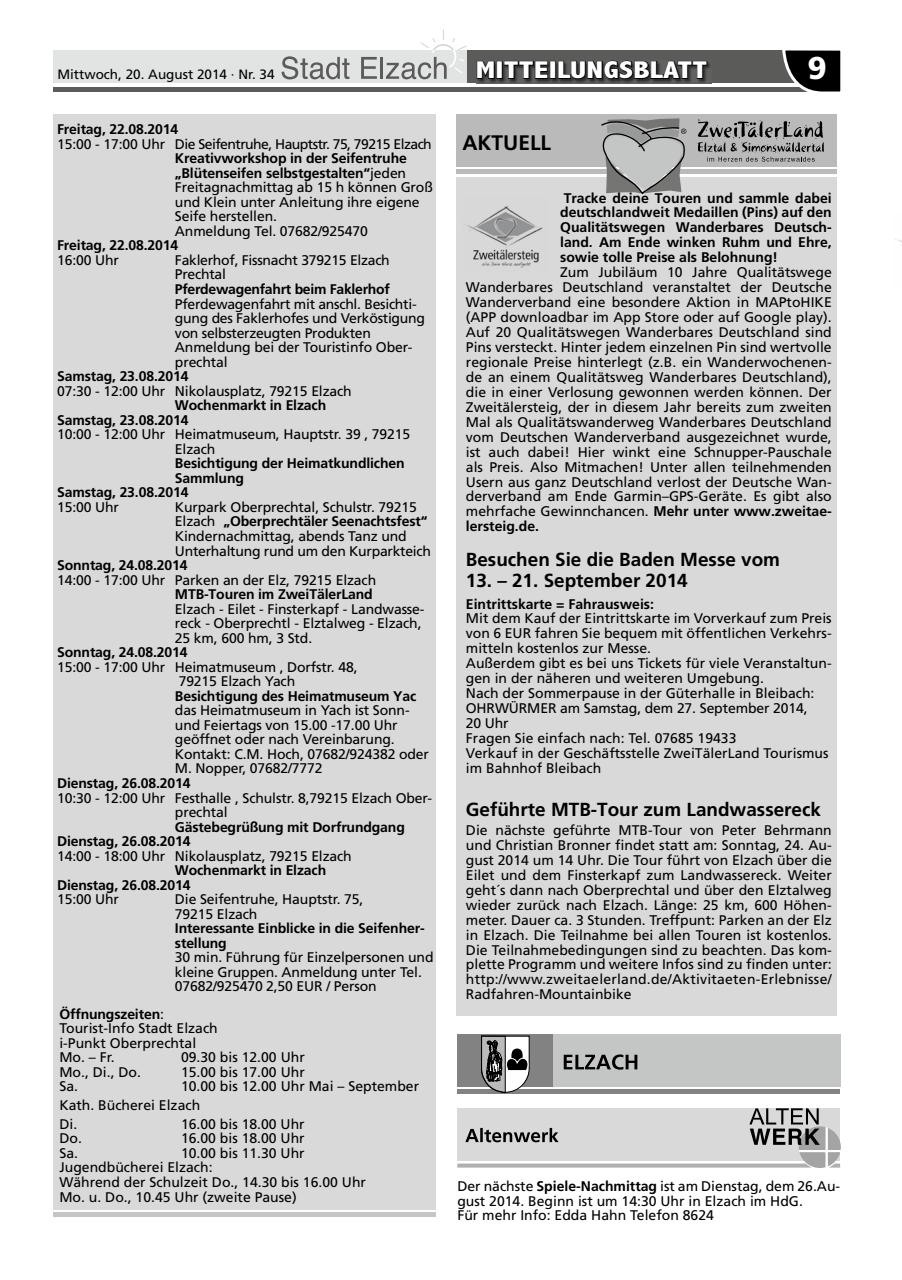
<style>
.page{position:relative;width:902px;height:1280px;background:#fff}
.page>*{position:absolute;margin:0;border:0;box-sizing:border-box;transform-origin:0 0}
.t1{font:900 31.5px "Frutiger";color:#fff}
.t2{font:800 condensed 24.45px "Abadi";letter-spacing:.01em;color:#fff;scale:1.26 1}
.t3{font:700 21px "Frutiger";color:#000}
.t4{font:700 18.9px "Frutiger";color:#000}
.t5{font:13.95px/15px "Frutiger";letter-spacing:-.01em;color:#000}
.t6{font:700 13.95px/14.5px "Frutiger";letter-spacing:-.01em;color:#000}
.t7{font:13.95px "Frutiger";letter-spacing:-.04em;color:#000}
.t8{font:13.5px "Frutiger";color:#000}
.s1{font-weight:700}
</style>
<div class="page">
<div style="left:53px;top:51px;width:787px;height:32px;background:#e2e3e3"></div>
<div style="left:467px;top:51px;width:361px;height:32px;background:#5b5b5a"></div>
<hr style="left:53px;top:87px;width:787px;height:4px;background:#5b5b5a">
<svg style="left:780px;top:50px;width:61px;height:42px"></svg>
<svg style="left:281px;top:56px;width:68px;height:23px"></svg>
<svg style="left:361px;top:57px;width:16px;height:22px"></svg>
<hr style="left:380px;top:57px;width:3px;height:22px;background:#5b5b5a">
<svg style="left:386px;top:29px;width:81px;height:50px"></svg>
<img style="left:478px;top:63px;width:232px;height:20px">
<svg style="left:476px;top:60px;width:232px;height:20px"></svg>
<div style="left:53px;top:635px;width:383px;height:575px;background:#d9d9da"></div>
<hr style="left:53px;top:1213px;width:383px;height:4px;background:#c4c5c5">
<div style="left:456px;top:670px;width:380px;height:346px;background:#d9d9da"></div>
<div style="left:456px;top:115px;width:380px;height:52px;background:#bababb"></div>
<div style="left:456px;top:177px;width:380px;height:578px;background:#d9d9da"></div>
<hr style="left:456px;top:170px;width:380px;height:4px;background:#bababb">
<svg style="left:599px;top:118px;width:87px;height:76px"></svg>
<svg style="left:697px;top:119px;width:126px;height:43px"></svg>
<div style="left:53px;top:115px;width:383px;height:558px;background:#d9d9da"></div>
<img style="left:464px;top:206px;width:79px;height:62px">
<div style="left:457px;top:1034px;width:96px;height:52px;background:#818281"></div>
<div style="left:553px;top:1034px;width:287px;height:52px;background:#c4c5c5"></div>
<hr style="left:457px;top:1089px;width:383px;height:4px;background:#818281">
<svg style="left:563px;top:1054px;width:74px;height:16px"></svg>
<svg style="left:480px;top:1035px;width:50px;height:58px;background:#8a8a8a"></svg>
<svg style="left:457px;top:1108px;width:383px;height:60px;background:#c8c8c9"></svg>
<p class="t8" style="left:57px;top:66px;width:219px">Mittwoch, 20. August 2014 · Nr. 34</p>
<h2 class="t2" style="left:476px;top:57px;width:185px">MITTEILUNGSBLATT</h2>
<h1 class="t1" style="left:807px;top:49px;width:21px">9</h1>
<p class="t6" style="left:57px;top:122px;width:123px">Freitag, 22.08.2014</p>
<p class="t7" style="left:57px;top:136px;width:376px">15:00 - 17:00 Uhr Die Seifentruhe, Hauptstr. 75, 79215 Elzach</p>
<p class="t5" style="left:175px;top:151px;width:259px;line-height:14.5px"><span class="s1">Kreativworkshop in der Seifentruhe „Blütenseifen selbstgestalten“</span>jeden Freitagnachmittag ab 15 h können Groß und Klein unter Anleitung ihre eigene Seife herstellen.<br>Anmeldung Tel. 07682/925470</p>
<p class="t6" style="left:57px;top:238px;width:123px">Freitag, 22.08.2014</p>
<p class="t5" style="left:57px;top:252px;width:63px">16:00 Uhr</p>
<p class="t5" style="left:175px;top:253px;width:216px;line-height:14.5px">Faklerhof, Fissnacht 379215 Elzach<br>Prechtal</p>
<p class="t6" style="left:175px;top:282px;width:216px">Pferdewagenfahrt beim Faklerhof</p>
<p class="t5" style="left:175px;top:296px;width:251px;line-height:14.5px">Pferdewagenfahrt mit anschl. Besichti&shy;gung des Faklerhofes und Verköstigung von selbsterzeugten Produkten<br>Anmeldung bei der Touristinfo Ober&shy;prechtal</p>
<p class="t6" style="left:57px;top:369px;width:133px">Samstag, 23.08.2014</p>
<p class="t5" style="left:57px;top:383px;width:296px">07:30 - 12:00 Uhr Nikolausplatz, 79215 Elzach</p>
<p class="t6" style="left:57px;top:398px;width:270px;text-indent:118px">Wochenmarkt in Elzach<br>Samstag, 23.08.2014</p>
<p class="t5" style="left:175px;top:427px;width:237px;line-height:14.5px;text-indent:-118px">10:00 - 12:00 Uhr Heimatmuseum, Hauptstr. 39 , 79215<br>Elzach</p>
<p class="t6" style="left:175px;top:456px;width:231px">Besichtigung der Heimatkundlichen</p>
<p class="t6" style="left:175px;top:471px;width:71px">Sammlung</p>
<p class="t6" style="left:57px;top:485px;width:133px">Samstag, 23.08.2014</p>
<p class="t5" style="left:57px;top:499px;width:63px">15:00 Uhr</p>
<p class="t5" style="left:175px;top:500px;width:257px;line-height:14.5px">Kurpark Oberprechtal, Schulstr. 79215<br>Elzach <span class="s1">„Oberprechtäler Seenachtsfest“ </span>Kindernachmittag, abends Tanz und Unterhaltung rund um den Kurparkteich</p>
<p class="t6" style="left:57px;top:558px;width:132px">Sonntag, 24.08.2014</p>
<p class="t5" style="left:57px;top:572px;width:320px">14:00 - 17:00 Uhr Parken an der Elz, 79215 Elzach</p>
<p class="t6" style="left:175px;top:587px;width:199px">MTB-Touren im ZweiTälerLand</p>
<p class="t5" style="left:175px;top:601px;width:251px;line-height:14.5px">Elzach - Eilet - Finsterkapf - Landwasse&shy;reck - Oberprechtl - Elztalweg - Elzach,<br>25 km, 600 hm, 3 Std.</p>
<p class="t6" style="left:57px;top:645px;width:132px">Sonntag, 24.08.2014</p>
<p class="t5" style="left:179px;top:659px;width:180px;line-height:14.5px;text-indent:-122px">15:00 - 17:00 Uhr Heimatmuseum , Dorfstr. 48,<br>79215 Elzach Yach</p>
<p class="t6" style="left:175px;top:688px;width:243px">Besichtigung des Heimatmuseum Yac</p>
<p class="t5" style="left:175px;top:703px;width:255px;line-height:14.5px">das Heimatmuseum in Yach ist Sonn&shy;und Feiertags von 15.00 -17.00 Uhr geöffnet oder nach Vereinbarung.<br>Kontakt: C.M. Hoch, 07682/924382 oder<br>M. Nopper, 07682/7772</p>
<p class="t6" style="left:57px;top:776px;width:135px">Dienstag, 26.08.2014</p>
<p class="t5" style="left:175px;top:790px;width:259px;line-height:14.5px;text-indent:-118px">10:30 - 12:00 Uhr Festhalle , Schulstr. 8,79215 Elzach Ober&shy;prechtal</p>
<p class="t6" style="left:57px;top:819px;width:349px;text-indent:118px">Gästebegrüßung mit Dorfrundgang<br>Dienstag, 26.08.2014</p>
<p class="t5" style="left:57px;top:848px;width:296px">14:00 - 18:00 Uhr Nikolausplatz, 79215 Elzach</p>
<p class="t6" style="left:57px;top:863px;width:270px;text-indent:118px">Wochenmarkt in Elzach<br>Dienstag, 26.08.2014</p>
<p class="t5" style="left:57px;top:892px;width:63px">15:00 Uhr</p>
<p class="t5" style="left:175px;top:892px;width:190px;line-height:14.5px">Die Seifentruhe, Hauptstr. 75,<br>79215 Elzach</p>
<p class="t6" style="left:175px;top:921px;width:251px">Interessante Einblicke in die Seifenher&shy;stellung</p>
<p class="t5" style="left:175px;top:950px;width:260px;line-height:14.5px">30 min. Führung für Einzelpersonen und kleine Gruppen. Anmeldung unter Tel.<br>07682/925470 2,50 EUR / Person</p>
<p class="t5" style="left:59px;top:1006px;width:160px;line-height:14.5px"><span class="s1">Öffnungszeiten</span>:<br>Tourist-Info Stadt Elzach i-Punkt Oberprechtal<br>Mo. – Fr.</p>
<p class="t5" style="left:181px;top:1050px;width:125px">09.30 bis 12.00 Uhr</p>
<p class="t5" style="left:59px;top:1064px;width:83px">Mo., Di., Do.</p>
<p class="t5" style="left:181px;top:1064px;width:125px">15.00 bis 17.00 Uhr</p>
<p class="t5" style="left:59px;top:1079px;width:20px">Sa.</p>
<p class="t5" style="left:59px;top:1077px;width:361px;line-height:18.8px;text-indent:122px">10.00 bis 12.00 Uhr Mai – September<br>Kath. Bücherei Elzach<br>Di.</p>
<p class="t5" style="left:181px;top:1116px;width:125px">16.00 bis 18.00 Uhr</p>
<p class="t5" style="left:59px;top:1131px;width:24px">Do.</p>
<p class="t5" style="left:181px;top:1131px;width:125px">16.00 bis 18.00 Uhr</p>
<p class="t5" style="left:59px;top:1145px;width:20px">Sa.</p>
<p class="t5" style="left:59px;top:1146px;width:308px;line-height:14.5px;text-indent:122px">10.00 bis 11.30 Uhr<br>Jugendbücherei Elzach:<br>Während der Schulzeit Do., 14.30 bis 16.00 Uhr<br>Mo. u. Do., 10.45 Uhr (zweite Pause)</p>
<h3 class="t3" style="left:462px;top:130px;width:90px">AKTUELL</h3>
<p class="t6" style="left:560px;top:190px;width:273px;line-height:15px;text-align:justify">Tracke deine Touren und sammle dabei deutschlandweit Medaillen (Pins) auf den Qualitätswegen Wanderbares Deutsch&shy;land. Am Ende winken Ruhm und Ehre, sowie tolle Preise als Belohnung!</p>
<p class="t5" style="left:466px;top:265px;width:367px;text-align:justify;text-indent:94px">Zum Jubiläum 10 Jahre Qualitätswege Wanderbares Deutschland veranstaltet der Deutsche Wanderverband eine besondere Aktion in MAPtoHIKE (APP downloadbar im App Store oder auf Google play).<br>Auf 20 Qualitätswegen Wanderbares Deutschland sind Pins versteckt. Hinter jedem einzelnen Pin sind wertvolle regionale Preise hinterlegt (z.B. ein Wanderwochenen&shy;de an einem Qualitätsweg Wanderbares Deutschland), die in einer Verlosung gewonnen werden können. Der Zweitälersteig, der in diesem Jahr bereits zum zweiten Mal als Qualitätswanderweg Wanderbares Deutschland vom Deutschen Wanderverband ausgezeichnet wurde, ist auch dabei! Hier winkt eine Schnupper-Pauschale als Preis. Also Mitmachen! Unter allen teilnehmenden Usern aus ganz Deutschland verlost der Deutsche Wan&shy;derverband am Ende Garmin–GPS-Geräte. Es gibt also mehrfache Gewinnchancen. <span class="s1">Mehr unter www.zweitae&shy;lersteig.de.</span></p>
<h3 class="t4" style="left:466px;top:548px;width:316px">Besuchen Sie die Baden Messe vom</h3>
<h3 class="t4" style="left:466px;top:569px;width:223px">13. – 21. September 2014</h3>
<p class="t6" style="left:466px;top:596px;width:190px">Eintrittskarte = Fahrausweis:</p>
<p class="t5" style="left:466px;top:611px;width:367px">Mit dem Kauf der Eintrittskarte im Vorverkauf zum Preis von 6 EUR fahren Sie bequem mit öffentlichen Verkehrs&shy;mitteln kostenlos zur Messe.<br>Außerdem gibt es bei uns Tickets für viele Veranstaltun&shy;gen in der näheren und weiteren Umgebung.<br>Nach der Sommerpause in der Güterhalle in Bleibach:<br>OHRWÜRMER am Samstag, dem 27. September 2014,<br>20 Uhr<br>Fragen Sie einfach nach: Tel. 07685 19433<br>Verkauf in der Geschäftsstelle ZweiTälerLand Tourismus im Bahnhof Bleibach</p>
<h3 class="t4" style="left:466px;top:798px;width:356px">Geführte MTB-Tour zum Landwassereck</h3>
<p class="t5" style="left:466px;top:822px;width:367px;text-align:justify">Die nächste geführte MTB-Tour von Peter Behrmann und Christian Bronner findet statt am: Sonntag, 24. Au&shy;gust 2014 um 14 Uhr. Die Tour führt von Elzach über die Eilet und dem Finsterkapf zum Landwassereck. Weiter geht´s dann nach Oberprechtal und über den Elztalweg wieder zurück nach Elzach. Länge: 25 km, 600 Höhen&shy;meter. Dauer ca. 3 Stunden. Treffpunt: Parken an der Elz in Elzach. Die Teilnahme bei allen Touren ist kostenlos.<br>Die Teilnahmebedingungen sind zu beachten. Das kom&shy;plette Programm und weitere Infos sind zu finden unter: http://www.zweitaelerland.de/Aktivitaeten-Erlebnisse/ Radfahren-Mountainbike</p>
<h3 class="t3" style="left:462px;top:391px;width:90px">AKTUELL</h3>
<p class="t5" style="left:457px;top:1178px;width:384px">Der nächste <span class="s1">Spiele-Nachmittag</span> ist am Dienstag, dem 26.Au&shy;gust 2014. Beginn ist um 14:30 Uhr in Elzach im HdG.<br>Für mehr Info: Edda Hahn Telefon 8624</p>
</div>
